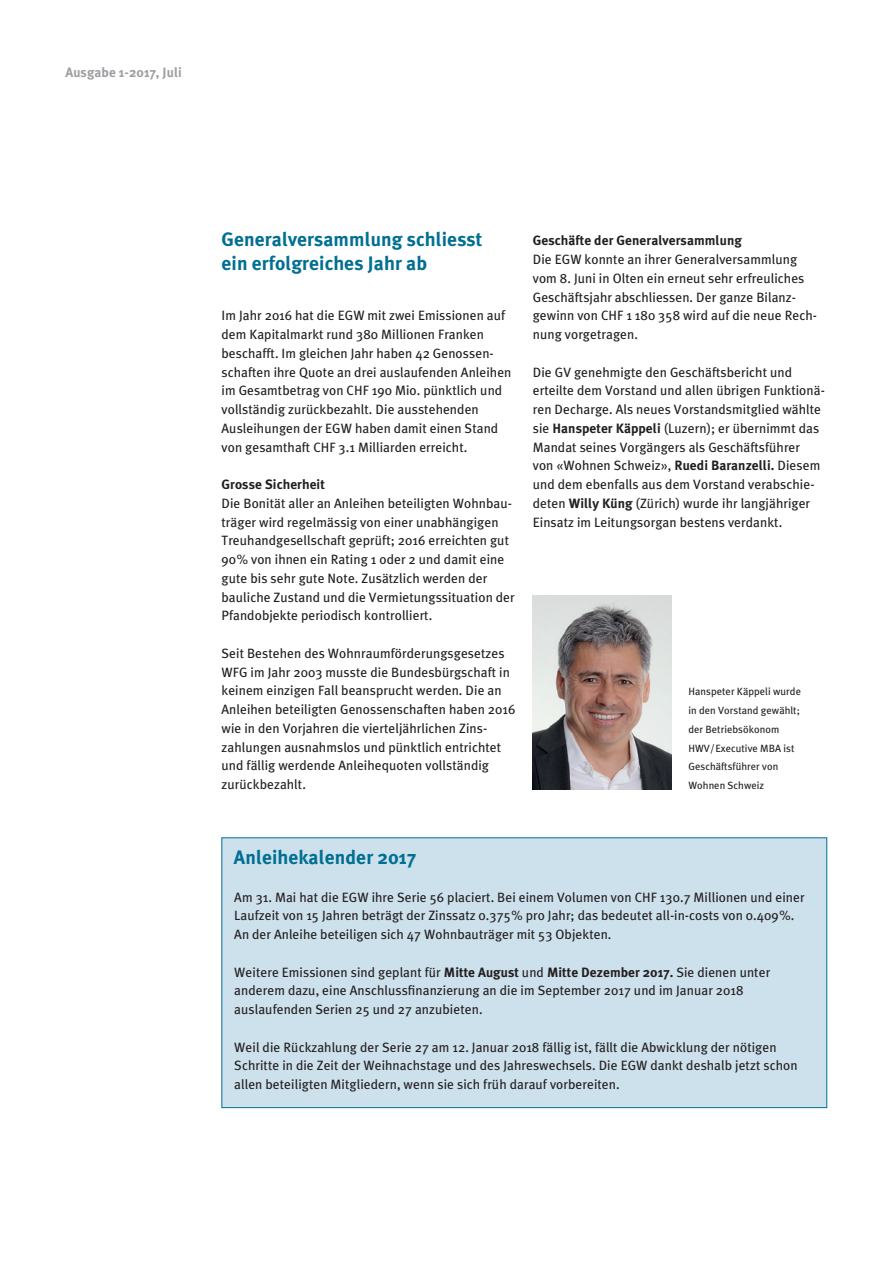
<style>
.page{position:relative;width:893px;height:1263px;background:#fff}
.page>*{position:absolute;margin:0;border:0;box-sizing:border-box;transform-origin:0 0}
.t1{font:700 19.5px/24px "Meta Plus";letter-spacing:.005em;color:#006f92}
.t2{font:13.5px/18.8px "Meta Plus";letter-spacing:.005em;color:#231f20}
.t3{font:700 13.5px "Meta Plus";letter-spacing:.005em;color:#231f20}
.t4{font:700 13.5px "Meta Plus";letter-spacing:.005em;color:#9d9fa2}
.t5{font:10.5px/18.8px "Meta Plus";letter-spacing:.005em;color:#231f20}
.s1{font-weight:700}
</style>
<div class="page">
<div style="left:222px;top:837px;width:605px;height:271px;background:#cde1ec;border:1px solid #006f92"></div>
<img style="left:533px;top:595px;width:138px;height:194px">
<p class="t4" style="left:65px;top:64px;width:118px">Ausgabe 1-2017, Juli</p>
<h1 class="t1" style="left:222px;top:227px;width:262px">Generalversammlung schliesst ein erfolgreiches Jahr ab</h1>
<p class="t2" style="left:222px;top:306px;width:291px">Im Jahr 2016 hat die EGW mit zwei Emissionen auf dem Kapitalmarkt rund 380 Millionen Franken beschafft. Im gleichen Jahr haben 42 Genossen&shy;schaften ihre Quote an drei auslaufenden Anleihen im Gesamtbetrag von CHF 190 Mio. pünktlich und vollständig zurückbezahlt. Die ausstehenden Ausleihungen der EGW haben damit einen Stand von gesamthaft CHF 3.1 Milliarden erreicht.</p>
<p class="t3" style="left:222px;top:477px;width:105px">Grosse Sicherheit</p>
<p class="t2" style="left:222px;top:494px;width:295px">Die Bonität aller an Anleihen beteiligten Wohnbau&shy;träger wird regelmässig von einer unabhängigen Treuhandgesellschaft geprüft; 2016 erreichten gut 90% von ihnen ein Rating 1 oder 2 und damit eine gute bis sehr gute Note. Zusätzlich werden der bauliche Zustand und die Vermietungssituation der Pfandobjekte periodisch kontrolliert.</p>
<p class="t2" style="left:222px;top:644px;width:295px">Seit Bestehen des Wohnraumförderungsgesetzes WFG im Jahr 2003 musste die Bundesbürgschaft in keinem einzigen Fall beansprucht werden. Die an Anleihen beteiligten Genossenschaften haben 2016 wie in den Vorjahren die vierteljährlichen Zins&shy;zahlungen ausnahmslos und pünktlich entrichtet und fällig werdende Anleihequoten vollständig zurückbezahlt.</p>
<p class="t3" style="left:533px;top:233px;width:211px">Geschäfte der Generalversammlung</p>
<p class="t2" style="left:533px;top:250px;width:286px">Die EGW konnte an ihrer Generalversammlung vom 8. Juni in Olten ein erneut sehr erfreuliches Geschäftsjahr abschliessen. Der ganze Bilanz&shy;gewinn von CHF 1 180 358 wird auf die neue Rech&shy;nung vorgetragen.</p>
<p class="t2" style="left:533px;top:362px;width:294px">Die GV genehmigte den Geschäftsbericht und erteilte dem Vorstand und allen übrigen Funktionä&shy;ren Decharge. Als neues Vorstandsmitglied wählte sie <span class="s1">Hanspeter Käppeli</span> (Luzern); er übernimmt das Mandat seines Vorgängers als Geschäftsführer<br>von «Wohnen Schweiz», <span class="s1">Ruedi Baranzelli.</span> Diesem und dem ebenfalls aus dem Vorstand verabschie&shy;deten <span class="s1">Willy Küng</span> (Zürich) wurde ihr langjähriger Einsatz im Leitungsorgan bestens verdankt.</p>
<p class="t5" style="left:688px;top:682px;width:114px">Hanspeter Käppeli wurde in den Vorstand gewählt; der Betriebsökonom<br>HWV/Executive MBA ist<br>Geschäftsführer von<br>Wohnen Schweiz</p>
<h1 class="t1" style="left:234px;top:845px;width:184px">Anleihekalender 2017</h1>
<p class="t2" style="left:234px;top:887px;width:572px">Am 31. Mai hat die EGW ihre Serie 56 placiert. Bei einem Volumen von CHF 130.7 Millionen und einer<br>Laufzeit von 15 Jahren beträgt der Zinssatz 0.375% pro Jahr; das bedeutet all-in-costs von 0.409%.<br>An der Anleihe beteiligen sich 47 Wohnbauträger mit 53 Objekten.</p>
<p class="t2" style="left:234px;top:962px;width:537px">Weitere Emissionen sind geplant für <span class="s1">Mitte August</span> und <span class="s1">Mitte Dezember 2017.</span> Sie dienen unter anderem dazu, eine Anschlussfinanzierung an die im September 2017 und im Januar 2018 auslaufenden Serien 25 und 27 anzubieten.</p>
<p class="t2" style="left:234px;top:1037px;width:565px">Weil die Rückzahlung der Serie 27 am 12. Januar 2018 fällig ist, fällt die Abwicklung der nötigen<br>Schritte in die Zeit der Weihnachstage und des Jahreswechsels. Die EGW dankt deshalb jetzt schon allen beteiligten Mitgliedern, wenn sie sich früh darauf vorbereiten.</p>
</div>
